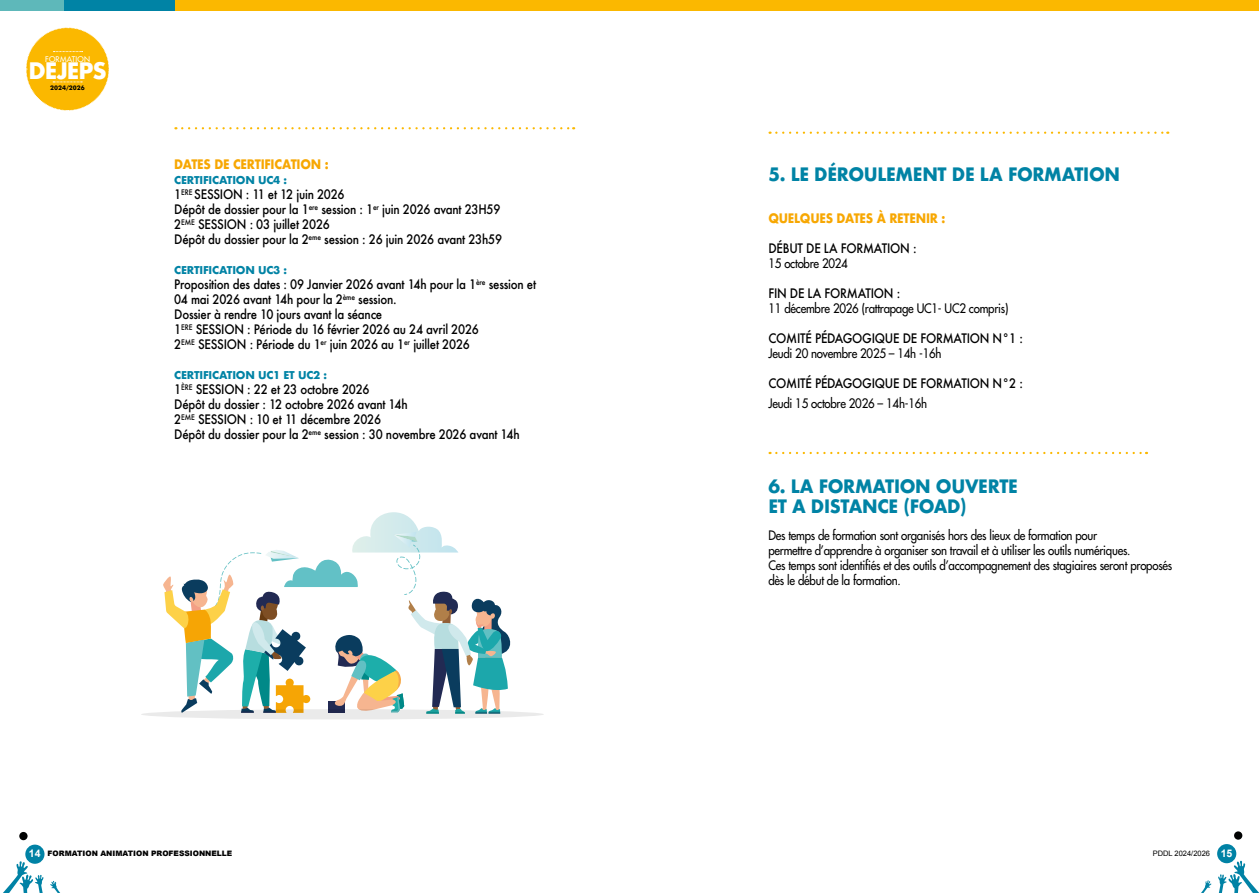
<style>
.page{position:relative;width:1259px;height:893px;background:#fff}
.page>*{position:absolute;margin:0;border:0;box-sizing:border-box;transform-origin:0 0}
.t1{font:700 22.2px "Futura";letter-spacing:-.05em;color:#fff}
.t2{font:700 18px/19.5px "Futura";letter-spacing:-.02em;color:#0083a5;scale:.95 1}
.t3{font:500 12.75px/15px "Futura";letter-spacing:-.02em;color:#000;scale:.9 1}
.t4{font:12.75px/15px "Futura";letter-spacing:-.02em;color:#000;scale:.9 1}
.t5{font:700 12.75px "Futura";letter-spacing:-.02em;color:#f7a702;scale:.9 1}
.t6{font:700 10.5px "Futura";letter-spacing:-.02em;color:#0083a5}
.t7{font:7.65px "Futura";letter-spacing:.03em;color:#fff}
.t8{font:900 7.5px "Arial";color:#000}
.t9{font:7.5px "Arial";color:#000}
.t10{font:700 6.45px "Futura BT";color:#000}
.s1{font-weight:700;font-size:10.5px;color:#fff}
</style>
<div class="page">
<svg style="left:776px;top:132px;width:392px;height:2px"></svg>
<svg style="left:776px;top:452px;width:371px;height:2px"></svg>
<svg style="left:182px;top:127px;width:392px;height:2px"></svg>
<svg style="left:163px;top:512px;width:348px;height:199px"></svg>
<svg style="left:141px;top:709px;width:403px;height:10px;background:#d5dad8"></svg>
<div style="left:1217px;top:844px;width:19px;height:19px;background:#0082a5;border-radius:50%"></div>
<div style="left:1234px;top:831px;width:8px;height:9px;background:#010202;border-radius:50%"></div>
<svg style="left:1201px;top:860px;width:58px;height:33px"></svg>
<div style="left:25px;top:845px;width:19px;height:19px;background:#0082a5;border-radius:50%"></div>
<div style="left:19px;top:832px;width:9px;height:8px;background:#010202;border-radius:50%"></div>
<svg style="left:3px;top:860px;width:57px;height:33px"></svg>
<div style="left:0;top:0;width:1259px;height:11px;background:#fbb800"></div>
<div style="left:0;top:0;width:175px;height:11px;background:#0083a5"></div>
<div style="left:0;top:0;width:64px;height:11px;background:#5eb8ba"></div>
<svg style="left:26px;top:27px;width:83px;height:84px"></svg>
<p class="t7" style="left:45px;top:55px;width:46px">FORMATION</p>
<h1 class="t1" style="left:29px;top:55px;width:80px">DEJEPS</h1>
<p class="t10" style="left:50px;top:84px;width:36px">2024/2026</p>
<p class="t5" style="left:174px;top:155px;width:173px">DATES DE CERTIFICATION :</p>
<p class="t6" style="left:174px;top:173px;width:114px">CERTIFICATION UC4 :</p>
<p class="t3" style="left:174px;top:187px;width:366px">1<sup>ERE</sup> SESSION : 11 et 12 juin 2026<br>Dépôt de dossier pour la 1<sup>ere</sup> session : 1<sup>er</sup> juin 2026 avant 23H59<br>2<sup>EME</sup> SESSION : 03 juillet 2026<br>Dépôt du dossier pour la 2<sup>eme</sup> session : 26 juin 2026 avant 23h59</p>
<p class="t6" style="left:174px;top:263px;width:114px">CERTIFICATION UC3 :</p>
<p class="t3" style="left:174px;top:277px;width:404px">Proposition des dates : 09 Janvier 2026 avant 14h pour la 1<sup>ère</sup> session et 04 mai 2026 avant 14h pour la 2<sup>ème</sup> session.<br>Dossier à rendre 10 jours avant la séance<br>1<sup>ERE</sup> SESSION : Période du 16 février 2026 au 24 avril 2026<br>2<sup>EME</sup> SESSION : Période du 1<sup>er</sup> juin 2026 au 1<sup>er</sup> juillet 2026</p>
<p class="t6" style="left:174px;top:368px;width:154px">CERTIFICATION UC1 ET UC2 :</p>
<p class="t3" style="left:174px;top:382px;width:385px">1<sup>ÈRE</sup> SESSION : 22 et 23 octobre 2026<br>Dépôt du dossier : 12 octobre 2026 avant 14h<br>2<sup>EME</sup> SESSION : 10 et 11 décembre 2026<br>Dépôt du dossier pour la 2<sup>eme</sup> session : 30 novembre 2026 avant 14h</p>
<h2 class="t2" style="left:768px;top:165px;width:372px">5. LE DÉROULEMENT DE LA FORMATION</h2>
<p class="t5" style="left:768px;top:209px;width:198px">QUELQUES DATES À RETENIR :</p>
<p class="t3" style="left:768px;top:241px;width:166px">DÉBUT DE LA FORMATION :</p>
<p class="t4" style="left:768px;top:256px;width:90px">15 octobre 2024</p>
<p class="t3" style="left:768px;top:286px;width:148px">FIN DE LA FORMATION :</p>
<p class="t4" style="left:768px;top:301px;width:268px">11 décembre 2026 (rattrapage UC1- UC2 compris)</p>
<p class="t3" style="left:768px;top:331px;width:284px">COMITÉ PÉDAGOGIQUE DE FORMATION N°1 :</p>
<p class="t4" style="left:768px;top:346px;width:194px">Jeudi 20 novembre 2025 – 14h -16h</p>
<p class="t3" style="left:768px;top:376px;width:284px">COMITÉ PÉDAGOGIQUE DE FORMATION N°2 :</p>
<p class="t4" style="left:768px;top:395px;width:178px">Jeudi 15 octobre 2026 – 14h-16h</p>
<h2 class="t2" style="left:768px;top:477px;width:264px">6. LA FORMATION OUVERTE<br>ET A DISTANCE (FOAD)</h2>
<p class="t4" style="left:768px;top:527px;width:450px">Des temps de formation sont organisés hors des lieux de formation pour<br>permettre d’apprendre à organiser son travail et à utiliser les outils numériques.<br>Ces temps sont identifiés et des outils d’accompagnement des stagiaires seront proposés dès le début de la formation.</p>
<p class="t8" style="left:29px;top:848px;width:205px"><span class="s1">14</span> FORMATION ANIMATION PROFESSIONNELLE</p>
<p class="t9" style="left:1152px;top:848px;width:81px">PDDL 2024/2026 <span class="s1">15</span></p>
</div>
